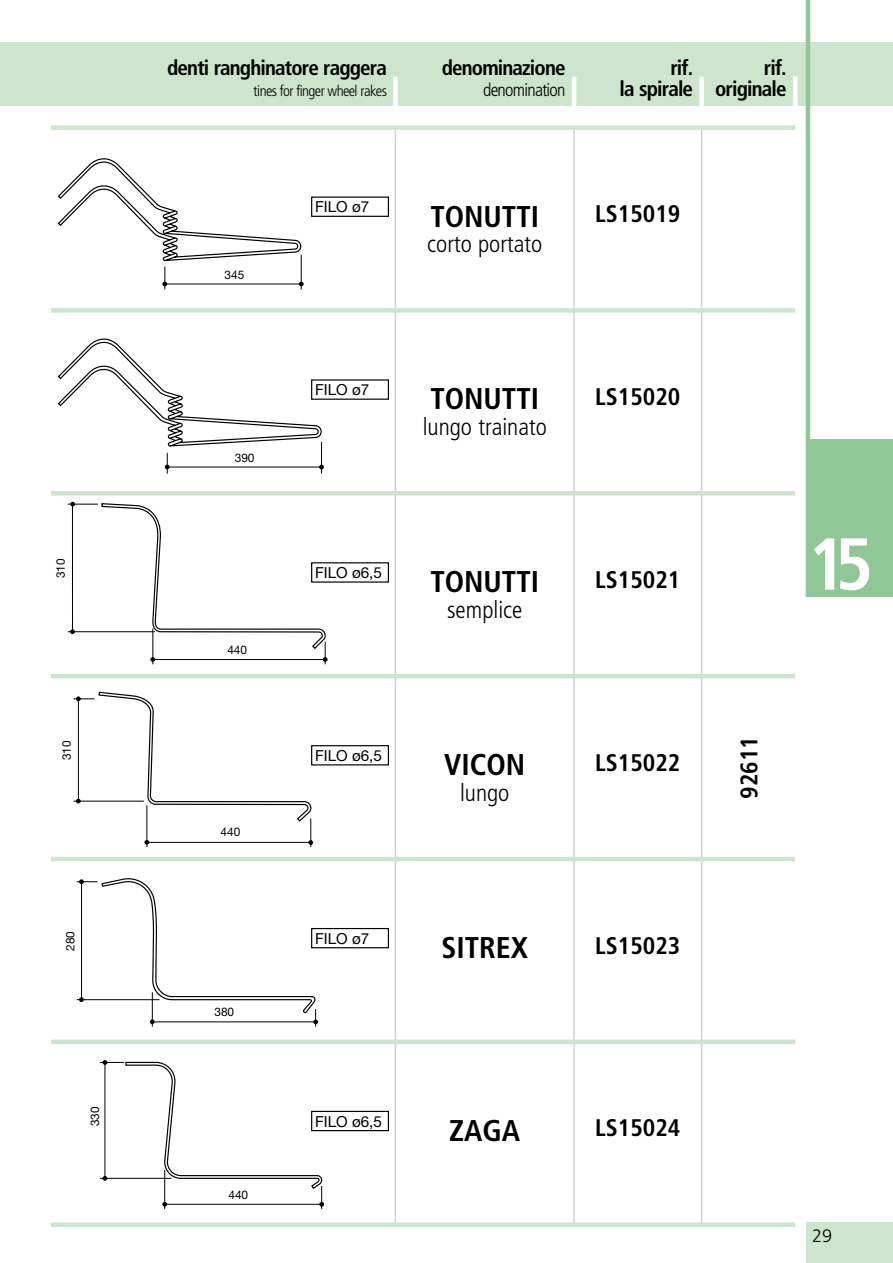
<style>
.page{position:relative;width:893px;height:1263px;background:#fff}
.page>*{position:absolute;margin:0;border:0;box-sizing:border-box;transform-origin:0 0}
.t1{font:700 condensed 73.5px "Frutiger LT Std";color:#fff}
.t2{font:700 condensed 30px "Frutiger LT Std";color:#000}
.t3{font:700 condensed 24px "Frutiger LT Std";color:#000}
.t4{font:300 condensed 24px "Frutiger LT Std";color:#000}
.t5{font:700 condensed 21px/21px "Frutiger LT Std";letter-spacing:-.04em;color:#000;text-align:right}
.t6{font:300 condensed 18px "Frutiger LT Std";letter-spacing:-.04em;color:#000}
.t7{font:300 18px "Frutiger LT Std";color:#000}
.t8{font:15.3px "Helvetica Neue";color:#000}
.t9{font:300 condensed 15px "Frutiger LT Std";letter-spacing:-.04em;color:#000}
.t10{font:11.85px "Helvetica Neue";letter-spacing:-.005em;color:#000}
</style>
<div class="page">
<div style="left:0;top:43px;width:893px;height:63px;background:#cde4cd"></div>
<hr style="left:395px;top:128px;width:1px;height:1097px;background:#d0d1d2">
<div style="left:393px;top:77px;width:5px;height:29px;background:#fff"></div>
<div style="left:699px;top:77px;width:5px;height:29px;background:#fff"></div>
<hr style="left:572px;top:77px;width:4px;height:29px;background:#fff">
<hr style="left:701px;top:128px;width:1px;height:1097px;background:#d0d1d2">
<hr style="left:573px;top:128px;width:2px;height:1097px;background:#d0d1d2">
<hr style="left:793px;top:77px;width:4px;height:29px;background:#fff">
<div style="left:806px;top:1222px;width:87px;height:41px;background:#cde4cd"></div>
<div style="left:808px;top:440px;width:85px;height:157px;background:#90c796"></div>
<hr style="left:806px;top:0;width:4px;height:597px;background:#90c796">
<div style="left:51px;top:125px;width:744px;height:5px;background:#cde4cd"></div>
<div style="left:51px;top:308px;width:744px;height:5px;background:#cde4cd"></div>
<hr style="left:51px;top:491px;width:744px;height:4px;background:#cde4cd">
<hr style="left:51px;top:674px;width:744px;height:4px;background:#cde4cd">
<hr style="left:51px;top:857px;width:744px;height:4px;background:#cde4cd">
<div style="left:51px;top:1039px;width:744px;height:5px;background:#cde4cd"></div>
<div style="left:51px;top:1222px;width:744px;height:5px;background:#cde4cd"></div>
<div style="left:311px;top:197px;width:78px;height:20px;border:1px solid #000"></div>
<svg style="left:57px;top:158px;width:247px;height:131px"></svg>
<div style="left:311px;top:379px;width:78px;height:21px;border:1px solid #000"></div>
<hr style="left:321px;top:442px;width:1px;height:32px;background:#000">
<svg style="left:319px;top:465px;width:5px;height:4px"></svg>
<hr style="left:167px;top:467px;width:154px;height:1px;background:#000">
<svg style="left:165px;top:453px;width:5px;height:21px"></svg>
<svg style="left:57px;top:338px;width:265px;height:109px"></svg>
<svg style="left:101px;top:503px;width:227px;height:161px"></svg>
<hr style="left:68px;top:631px;width:87px;height:1px;background:#000">
<svg style="left:70px;top:502px;width:5px;height:4px"></svg>
<hr style="left:72px;top:504px;width:1px;height:128px;background:#000">
<hr style="left:68px;top:504px;width:30px;height:1px;background:#000">
<svg style="left:70px;top:629px;width:5px;height:5px"></svg>
<div style="left:311px;top:745px;width:78px;height:20px;border:1px solid #000"></div>
<svg style="left:74px;top:692px;width:239px;height:155px"></svg>
<svg style="left:77px;top:878px;width:312px;height:149px"></svg>
<div style="left:311px;top:1111px;width:78px;height:20px;border:1px solid #000"></div>
<svg style="left:100px;top:1060px;width:224px;height:149px"></svg>
<p class="t5" style="left:167px;top:58px;width:221px">denti ranghinatore raggera</p>
<p class="t9" style="left:254px;top:83px;width:135px">tines for finger wheel rakes</p>
<p class="t10" style="left:225px;top:266px;width:21px">345</p>
<p class="t8" style="left:315px;top:196px;width:56px">FILO ø7</p>
<p class="t5" style="left:442px;top:58px;width:125px">denominazione</p>
<p class="t6" style="left:483px;top:80px;width:84px">denomination</p>
<p class="t5" style="left:620px;top:58px;width:75px">rif.<br>la spirale</p>
<p class="t5" style="left:715px;top:58px;width:73px">rif. originale</p>
<h2 class="t2" style="left:430px;top:198px;width:110px">TONUTTI</h2>
<p class="t4" style="left:427px;top:230px;width:116px">corto portato</p>
<p class="t3" style="left:595px;top:199px;width:87px">LS15019</p>
<p class="t10" style="left:235px;top:449px;width:21px">390</p>
<p class="t8" style="left:315px;top:379px;width:56px">FILO ø7</p>
<p class="t10" style="left:52px;top:578px;width:21px;rotate:-90deg">310</p>
<p class="t10" style="left:58px;top:760px;width:21px;rotate:-90deg">310</p>
<p class="t10" style="left:227px;top:642px;width:21px">440</p>
<p class="t10" style="left:221px;top:824px;width:21px">440</p>
<p class="t8" style="left:315px;top:562px;width:68px">FILO ø6,5</p>
<p class="t8" style="left:315px;top:744px;width:68px">FILO ø6,5</p>
<p class="t10" style="left:62px;top:951px;width:21px;rotate:-90deg">280</p>
<p class="t10" style="left:214px;top:1003px;width:21px">380</p>
<p class="t8" style="left:315px;top:927px;width:56px">FILO ø7</p>
<p class="t10" style="left:86px;top:1126px;width:21px;rotate:-90deg">330</p>
<p class="t8" style="left:315px;top:1110px;width:68px">FILO ø6,5</p>
<p class="t10" style="left:228px;top:1186px;width:21px">440</p>
<h2 class="t2" style="left:430px;top:381px;width:110px">TONUTTI</h2>
<p class="t4" style="left:423px;top:413px;width:126px">lungo trainato</p>
<p class="t3" style="left:595px;top:382px;width:87px">LS15020</p>
<h2 class="t2" style="left:430px;top:564px;width:110px">TONUTTI</h2>
<p class="t4" style="left:447px;top:596px;width:77px">semplice</p>
<p class="t3" style="left:595px;top:565px;width:87px">LS15021</p>
<h2 class="t2" style="left:444px;top:747px;width:83px">VICON</h2>
<p class="t4" style="left:460px;top:779px;width:51px">lungo</p>
<p class="t3" style="left:595px;top:748px;width:87px">LS15022</p>
<h2 class="t2" style="left:441px;top:930px;width:88px">SITREX</h2>
<p class="t3" style="left:595px;top:931px;width:87px">LS15023</p>
<h2 class="t2" style="left:449px;top:1113px;width:73px">ZAGA</h2>
<p class="t3" style="left:595px;top:1114px;width:87px">LS15024</p>
<h1 class="t1" style="left:808px;top:521px;width:67px">15</h1>
<p class="t3" style="left:735px;top:799px;width:64px;rotate:-90deg">92611</p>
<p class="t7" style="left:812px;top:1226px;width:22px">29</p>
</div>
